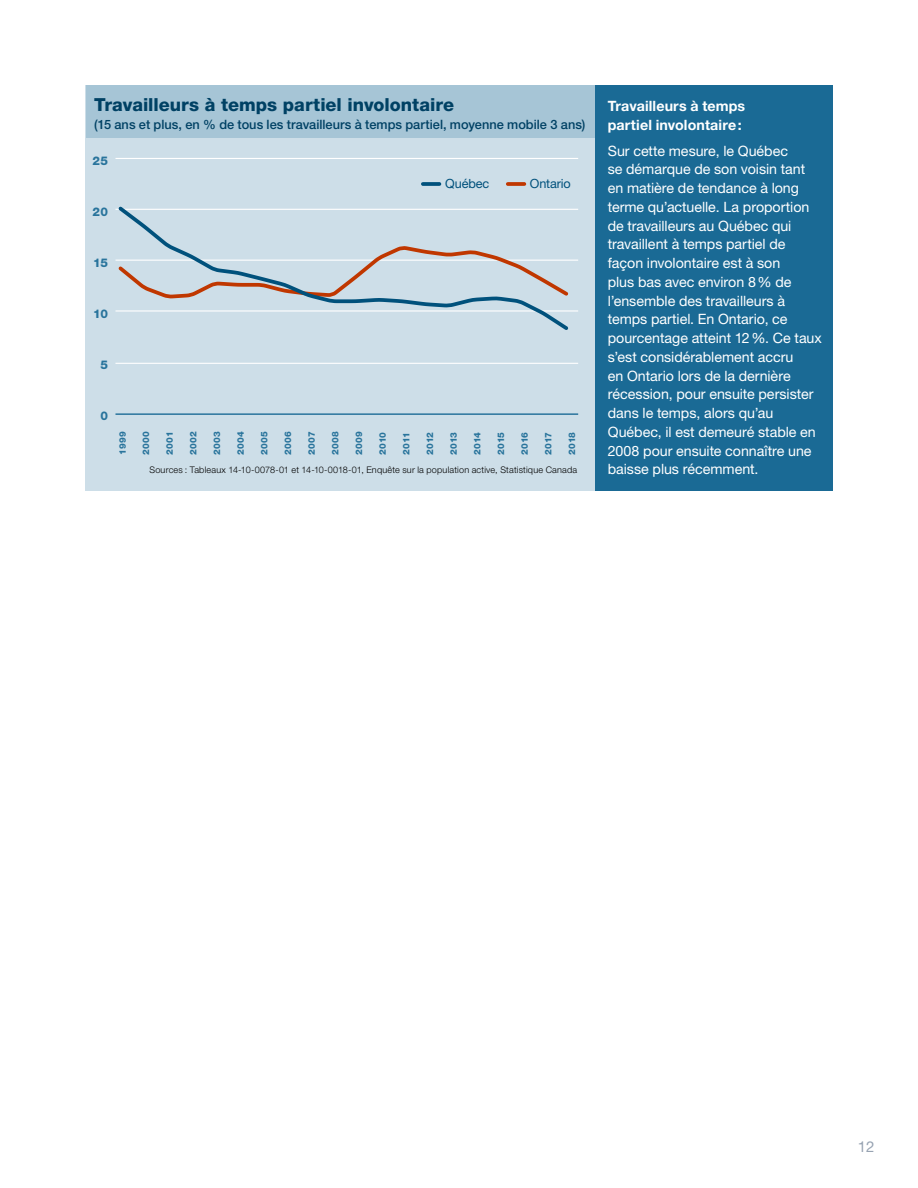
<style>
.page{position:relative;width:918px;height:1188px;background:#fff}
.page>*{position:absolute;margin:0;border:0;box-sizing:border-box;transform-origin:0 0}
.G_titre{font:800 18px "Helvetica Neue LT Std";color:#004164}
.t1{font:15px "Helvetica Neue LT Std";color:#97a3b2}
.GRAPH_droite{font:14.25px/18.8px "Helvetica Neue LT Std";letter-spacing:-.005em;color:#fff}
.GRAPH_droite-2{font:700 14.25px/18.8px "Helvetica Neue LT Std";letter-spacing:.01em;color:#fff}
.G_titre-2{font:500 12.9px "Helvetica Neue LT Std";color:#004164}
.t2{font:12.6px "Helvetica Neue LT Std";letter-spacing:-.01em;color:#00517c}
.t3{font:800 12px "Helvetica Neue LT Std";letter-spacing:-.005em;color:#29749c}
.t4{font:300 9.15px "Helvetica Neue LT Std";letter-spacing:.02em;color:#000}
.t5{font:800 9.15px "Helvetica Neue LT Std";letter-spacing:.025em;color:#29749c}
</style>
<div class="page">
<div style="left:86px;top:85px;width:747px;height:405px;background:#cddee8"></div>
<div style="left:86px;top:85px;width:746px;height:53px;background:#a6c5d6"></div>
<div style="left:595px;top:85px;width:238px;height:405px;background:#1a6a95"></div>
<svg style="left:423px;top:182px;width:16px;height:4px"></svg>
<svg style="left:508px;top:182px;width:16px;height:4px"></svg>
<hr style="left:115px;top:363px;width:463px;height:1px;background:#fff">
<hr style="left:115px;top:310px;width:463px;height:2px;background:#fff">
<hr style="left:115px;top:260px;width:463px;height:1px;background:#fff">
<hr style="left:115px;top:209px;width:463px;height:1px;background:#fff">
<hr style="left:115px;top:158px;width:463px;height:1px;background:#fff">
<hr style="left:115px;top:413px;width:463px;height:2px;background:#29749c">
<svg style="left:115px;top:206px;width:456px;height:124px"></svg>
<p class="G_titre" style="left:94px;top:93px;width:361px">Travailleurs à temps partiel involontaire</p>
<p class="G_titre-2" style="left:94px;top:117px;width:493px">(15 ans et plus, en % de tous les travailleurs à temps partiel, moyenne mobile 3 ans)</p>
<p class="t3" style="left:93px;top:153px;width:17px">25</p>
<p class="t3" style="left:93px;top:204px;width:17px">20</p>
<p class="t2" style="left:445px;top:176px;width:46px">Québec</p>
<p class="t2" style="left:530px;top:176px;width:42px">Ontario</p>
<p class="t3" style="left:93px;top:255px;width:16px">15</p>
<p class="t3" style="left:93px;top:306px;width:16px">10</p>
<p class="t3" style="left:100px;top:357px;width:9px">5</p>
<p class="t3" style="left:100px;top:408px;width:9px">0</p>
<p class="t5" style="left:117px;top:455px;width:25px;rotate:-90deg">1999</p>
<p class="t5" style="left:141px;top:455px;width:25px;rotate:-90deg">2000</p>
<p class="t5" style="left:164px;top:455px;width:25px;rotate:-90deg">2001</p>
<p class="t5" style="left:188px;top:455px;width:25px;rotate:-90deg">2002</p>
<p class="t5" style="left:212px;top:455px;width:25px;rotate:-90deg">2003</p>
<p class="t5" style="left:235px;top:455px;width:25px;rotate:-90deg">2004</p>
<p class="t5" style="left:259px;top:455px;width:25px;rotate:-90deg">2005</p>
<p class="t5" style="left:283px;top:455px;width:25px;rotate:-90deg">2006</p>
<p class="t5" style="left:306px;top:455px;width:25px;rotate:-90deg">2007</p>
<p class="t5" style="left:330px;top:455px;width:25px;rotate:-90deg">2008</p>
<p class="t5" style="left:353px;top:455px;width:25px;rotate:-90deg">2009</p>
<p class="t5" style="left:377px;top:455px;width:24px;rotate:-90deg">2010</p>
<p class="t5" style="left:401px;top:455px;width:24px;rotate:-90deg">2011</p>
<p class="t5" style="left:424px;top:455px;width:24px;rotate:-90deg">2012</p>
<p class="t5" style="left:448px;top:455px;width:24px;rotate:-90deg">2013</p>
<p class="t5" style="left:472px;top:455px;width:24px;rotate:-90deg">2014</p>
<p class="t5" style="left:495px;top:455px;width:24px;rotate:-90deg">2015</p>
<p class="t5" style="left:519px;top:455px;width:24px;rotate:-90deg">2016</p>
<p class="t5" style="left:543px;top:455px;width:24px;rotate:-90deg">2017</p>
<p class="t5" style="left:566px;top:455px;width:24px;rotate:-90deg">2018</p>
<p class="GRAPH_droite-2" style="left:608px;top:96px;width:139px">Travailleurs à temps partiel involontaire:</p>
<p class="GRAPH_droite" style="left:608px;top:141px;width:216px">Sur cette mesure, le Québec<br>se démarque de son voisin tant en matière de tendance à long terme qu’actuelle. La proportion de travailleurs au Québec qui travaillent à temps partiel de façon involontaire est à son<br>plus bas avec environ 8% de l’ensemble des travailleurs à temps partiel. En Ontario, ce pourcentage atteint 12%. Ce taux s’est considérablement accru<br>en Ontario lors de la dernière récession, pour ensuite persister dans le temps, alors qu’au<br>Québec, il est demeuré stable en<br>2008 pour ensuite connaître une</p>
<p class="t4" style="left:149px;top:464px;width:429px">Sources : Tableaux 14-10-0078-01 et 14-10-0018-01, Enquête sur la population active, Statistique Canada</p>
<p class="GRAPH_droite" style="left:608px;top:460px;width:152px">baisse plus récemment.</p>
<p class="t1" style="left:858px;top:1138px;width:18px">12</p>
</div>
